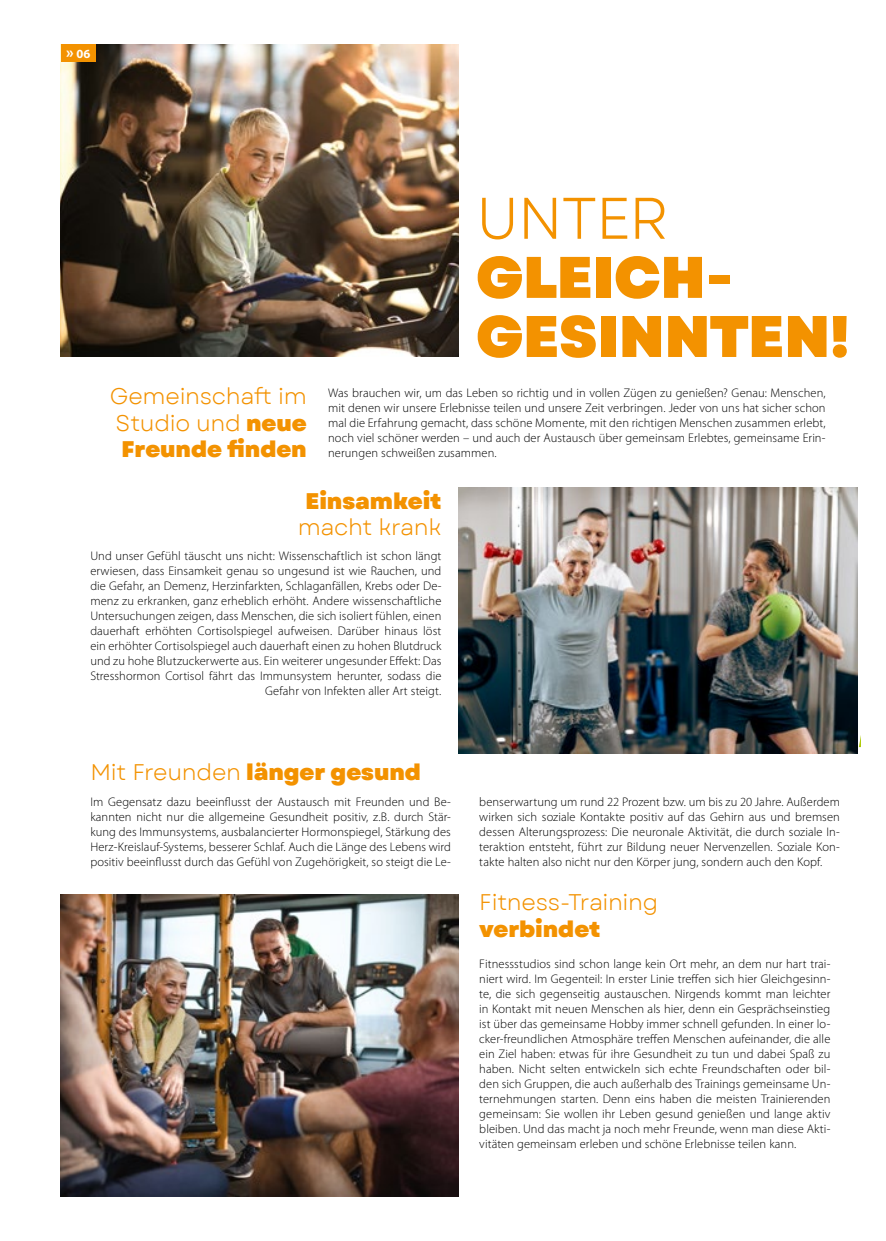
<style>
.page{position:relative;width:886px;height:1241px;background:#fff}
.page>*{position:absolute;margin:0;border:0;box-sizing:border-box;transform-origin:0 0}
.t1{font:800 58.5px/59px "Garet";letter-spacing:-.005em;color:#f39200}
.t2{font:58.5px "Garet";letter-spacing:-.025em;color:#f39200}
.t3{font:22.5px/26.2px "Garet";letter-spacing:-.015em;color:#f39200;text-align:justify}
.t4{font:800 22.5px "Garet";letter-spacing:-.005em;color:#f39200}
.t5{font:300 12.5px/15px "Myriad Pro";letter-spacing:.005em;color:#000;text-align:justify}
.t6{font:700 12.5px "Myriad Pro";color:#fff}
.s1{font-size:16.25px}
.s2{font-weight:800}
.s3{font-weight:400}
</style>
<div class="page">
<img style="left:60px;top:44px;width:399px;height:312px">
<img style="left:459px;top:487px;width:398px;height:266px">
<img style="left:60px;top:894px;width:399px;height:302px">
<div style="left:61px;top:44px;width:34px;height:18px;background:#f39200"></div>
<svg style="left:859px;top:735px;width:2px;height:12px"></svg>
<p class="t6" style="left:66px;top:45px;width:26px"><span class="s1">»</span> 06</p>
<h2 class="t3" style="left:110px;top:384px;width:198px">Gemeinschaft im Studio und <span class="s2">neue Freunde finden</span></h2>
<h1 class="t2" style="left:476px;top:182px;width:194px">UNTER</h1>
<h1 class="t1" style="left:476px;top:249px;width:374px">GLEICH-<br>GESINNTEN!</h1>
<p class="t5" style="left:328px;top:385px;width:499px">Was brauchen wir, um das Leben so richtig und in vollen Zügen zu genießen? Genau: Menschen, mit denen wir unsere Erlebnisse teilen und unsere Zeit verbringen. Jeder von uns hat sicher schon mal die Erfahrung gemacht, dass schöne Momente, mit den richtigen Menschen zusammen erlebt, noch viel schöner werden – und auch der Austausch über gemeinsam Erlebtes, gemeinsame Erin&shy;nerungen schweißen zusammen.</p>
<h2 class="t4" style="left:305px;top:486px;width:137px">Einsamkeit</h2>
<h2 class="t3" style="left:298px;top:515px;width:145px">macht krank</h2>
<p class="t5" style="left:90px;top:547px;width:353px;text-align:right">Und unser Gefühl täuscht uns nicht: Wissenschaftlich ist schon längt erwiesen, dass Einsamkeit genau so ungesund ist wie Rauchen, und die Gefahr, an Demenz, Herzinfarkten, Schlaganfällen, Krebs oder De&shy;menz zu erkranken, ganz erheblich erhöht. Andere wissenschaftliche Untersuchungen zeigen, dass Menschen, die sich isoliert fühlen, einen dauerhaft erhöhten Cortisolspiegel aufweisen. Darüber hinaus löst ein erhöhter Cortisolspiegel auch dauerhaft einen zu hohen Blutdruck und zu hohe Blutzuckerwerte aus. Ein weiterer ungesunder Effekt: Das Stresshormon Cortisol fährt das Immunsystem herunter, sodass die Gefahr von Infekten aller Art steigt.</p>
<h2 class="t4" style="left:90px;top:757px;width:332px"><span class="s3">Mit Freunden</span> länger gesund</h2>
<p class="t5" style="left:90px;top:794px;width:362px">Im Gegensatz dazu beeinflusst der Austausch mit Freunden und Be&shy;kannten nicht nur die allgemeine Gesundheit positiv, z.B. durch Stär&shy;kung des Immunsystems, ausbalancierter Hormonspiegel, Stärkung des Herz-Kreislauf-Systems, besserer Schlaf. Auch die Länge des Lebens wird positiv beeinflusst durch das Gefühl von Zugehörigkeit, so steigt die Le-</p>
<p class="t5" style="left:479px;top:794px;width:362px">benserwartung um rund 22 Prozent bzw. um bis zu 20 Jahre. Außerdem wirken sich soziale Kontakte positiv auf das Gehirn aus und bremsen dessen Alterungsprozess: Die neuronale Aktivität, die durch soziale In&shy;teraktion entsteht, führt zur Bildung neuer Nervenzellen. Soziale Kon&shy;takte halten also nicht nur den Körper jung, sondern auch den Kopf.</p>
<h2 class="t3" style="left:479px;top:890px;width:180px">Fitness-Training</h2>
<h2 class="t4" style="left:479px;top:914px;width:123px">verbindet</h2>
<p class="t5" style="left:479px;top:956px;width:353px">Fitnessstudios sind schon lange kein Ort mehr, an dem nur hart trai&shy;niert wird. Im Gegenteil: In erster Linie treffen sich hier Gleichgesinn&shy;te, die sich gegenseitig austauschen. Nirgends kommt man leichter in Kontakt mit neuen Menschen als hier, denn ein Gesprächseinstieg ist über das gemeinsame Hobby immer schnell gefunden. In einer lo&shy;cker-freundlichen Atmosphäre treffen Menschen aufeinander, die alle ein Ziel haben: etwas für ihre Gesundheit zu tun und dabei Spaß zu haben. Nicht selten entwickeln sich echte Freundschaften oder bil&shy;den sich Gruppen, die auch außerhalb des Trainings gemeinsame Un&shy;ternehmungen starten. Denn eins haben die meisten Trainierenden gemeinsam: Sie wollen ihr Leben gesund genießen und lange aktiv bleiben. Und das macht ja noch mehr Freunde, wenn man diese Akti&shy;vitäten gemeinsam erleben und schöne Erlebnisse teilen kann.</p>
</div>
